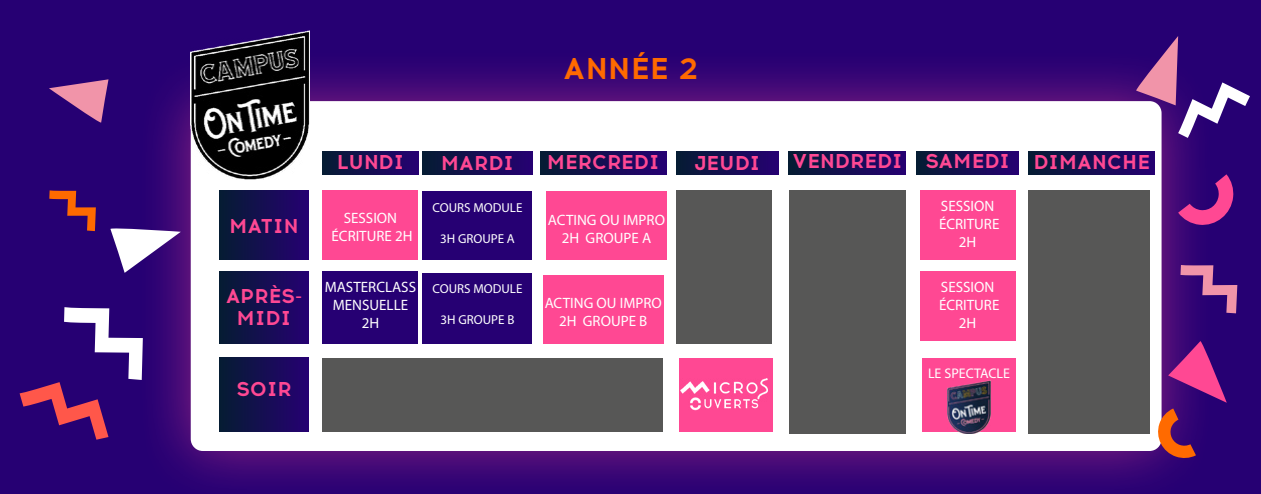
<style>
.page{position:relative;width:1261px;height:494px;background:#260073}
.page>*{position:absolute;margin:0;border:0;box-sizing:border-box;transform-origin:0 0}
.t1{font:700 30px "Acrom";letter-spacing:.01em;color:#ff6a00}
.t2{font:700 20px/22px "Acrom";letter-spacing:.01em;color:#ff4893;text-align:center}
.t3{font:15px/18px "Myriad Pro";color:#fff;text-align:center}
.t4{font:14px "Myriad Pro";color:#fff}
.t5{font:13px "Myriad Pro";color:#fff}
</style>
<div class="page">
<div style="left:135px;top:45px;width:1083px;height:449px;background:#ff4893;opacity:.5"></div>
<div style="left:191px;top:101px;width:971px;height:350px;background:#fff;border-radius:12px"></div>
<div style="left:322px;top:151px;width:96px;height:23px;background:linear-gradient(to right,#051c32,#250171)"></div>
<div style="left:219px;top:190px;width:90px;height:70px;background:linear-gradient(to right,#051c32,#250171)"></div>
<div style="left:219px;top:271px;width:90px;height:72px;background:linear-gradient(to right,#051c32,#250171)"></div>
<div style="left:219px;top:358px;width:90px;height:73px;background:linear-gradient(to right,#051c32,#250171)"></div>
<div style="left:422px;top:151px;width:110px;height:23px;background:linear-gradient(to right,#051c32,#250171)"></div>
<div style="left:540px;top:151px;width:127px;height:23px;background:linear-gradient(to right,#051c33,#260072)"></div>
<div style="left:676px;top:151px;width:102px;height:23px;background:linear-gradient(to right,#051c33,#250171)"></div>
<div style="left:789px;top:151px;width:117px;height:23px;background:linear-gradient(to right,#051c33,#250072)"></div>
<div style="left:917px;top:151px;width:102px;height:23px;background:linear-gradient(to right,#051c33,#250171)"></div>
<div style="left:1028px;top:151px;width:127px;height:23px;background:linear-gradient(to right,#051c33,#260072)"></div>
<div style="left:322px;top:190px;width:96px;height:70px;background:#ff4893"></div>
<div style="left:920px;top:190px;width:96px;height:70px;background:#ff4893"></div>
<div style="left:676px;top:190px;width:96px;height:154px;background:#575756"></div>
<div style="left:789px;top:190px;width:117px;height:243px;background:#575756"></div>
<div style="left:1028px;top:190px;width:122px;height:243px;background:#575756"></div>
<div style="left:322px;top:358px;width:341px;height:73px;background:#575756"></div>
<div style="left:920px;top:271px;width:96px;height:70px;background:#ff4893"></div>
<div style="left:322px;top:271px;width:96px;height:72px;background:#260073"></div>
<div style="left:679px;top:358px;width:93px;height:73px;background:#ff4893"></div>
<div style="left:422px;top:192px;width:110px;height:68px;background:#260073"></div>
<div style="left:422px;top:273px;width:110px;height:70px;background:#260073"></div>
<img style="left:681px;top:378px;width:87px;height:33px">
<img style="left:191px;top:31px;width:119px;height:149px">
<div style="left:546px;top:192px;width:121px;height:68px;background:#ff4893"></div>
<div style="left:543px;top:275px;width:120px;height:68px;background:#ff4893"></div>
<div style="left:922px;top:358px;width:94px;height:73px;background:#ff4893"></div>
<img style="left:948px;top:380px;width:42px;height:53px">
<svg style="left:49px;top:79px;width:60px;height:44px"></svg>
<svg style="left:110px;top:227px;width:71px;height:46px"></svg>
<svg style="left:20px;top:307px;width:123px;height:133px"></svg>
<svg style="left:1155px;top:339px;width:72px;height:120px"></svg>
<svg style="left:1134px;top:36px;width:116px;height:102px"></svg>
<svg style="left:1178px;top:174px;width:56px;height:52px"></svg>
<svg style="left:49px;top:190px;width:47px;height:41px"></svg>
<svg style="left:1180px;top:265px;width:57px;height:48px"></svg>
<h1 class="t1" style="left:563px;top:48px;width:136px">ANNÉE 2</h1>
<h2 class="t2" style="left:229px;top:215px;width:71px">MATIN</h2>
<h2 class="t2" style="left:226px;top:285px;width:78px">APRÈS-<br>MIDI</h2>
<h2 class="t2" style="left:236px;top:378px;width:57px">SOIR</h2>
<h2 class="t2" style="left:337px;top:152px;width:69px">LUNDI</h2>
<h2 class="t2" style="left:441px;top:153px;width:74px">MARDI</h2>
<h2 class="t2" style="left:547px;top:152px;width:114px">MERCREDI</h2>
<h2 class="t2" style="left:694px;top:153px;width:68px">JEUDI</h2>
<h2 class="t2" style="left:792px;top:151px;width:359px">VENDREDI SAMEDI DIMANCHE</h2>
<p class="t3" style="left:332px;top:209px;width:82px">SESSION<br>ÉCRITURE 2H</p>
<p class="t3" style="left:325px;top:278px;width:93px">MASTERCLASS<br>MENSUELLE<br>2H</p>
<p class="t5" style="left:433px;top:199px;width:91px">COURS MODULE</p>
<p class="t5" style="left:440px;top:230px;width:76px">3H GROUPE A</p>
<p class="t5" style="left:433px;top:280px;width:91px">COURS MODULE</p>
<p class="t5" style="left:441px;top:311px;width:75px">3H GROUPE B</p>
<p class="t3" style="left:548px;top:211px;width:119px">ACTING OU IMPRO<br>2H GROUPE A</p>
<p class="t3" style="left:545px;top:294px;width:119px">ACTING OU IMPRO<br>2H GROUPE B</p>
<p class="t3" style="left:939px;top:197px;width:62px">SESSION<br>ÉCRITURE<br>2H</p>
<p class="t3" style="left:939px;top:278px;width:62px">SESSION<br>ÉCRITURE<br>2H</p>
<p class="t4" style="left:928px;top:365px;width:84px">LE SPECTACLE</p>
</div>
